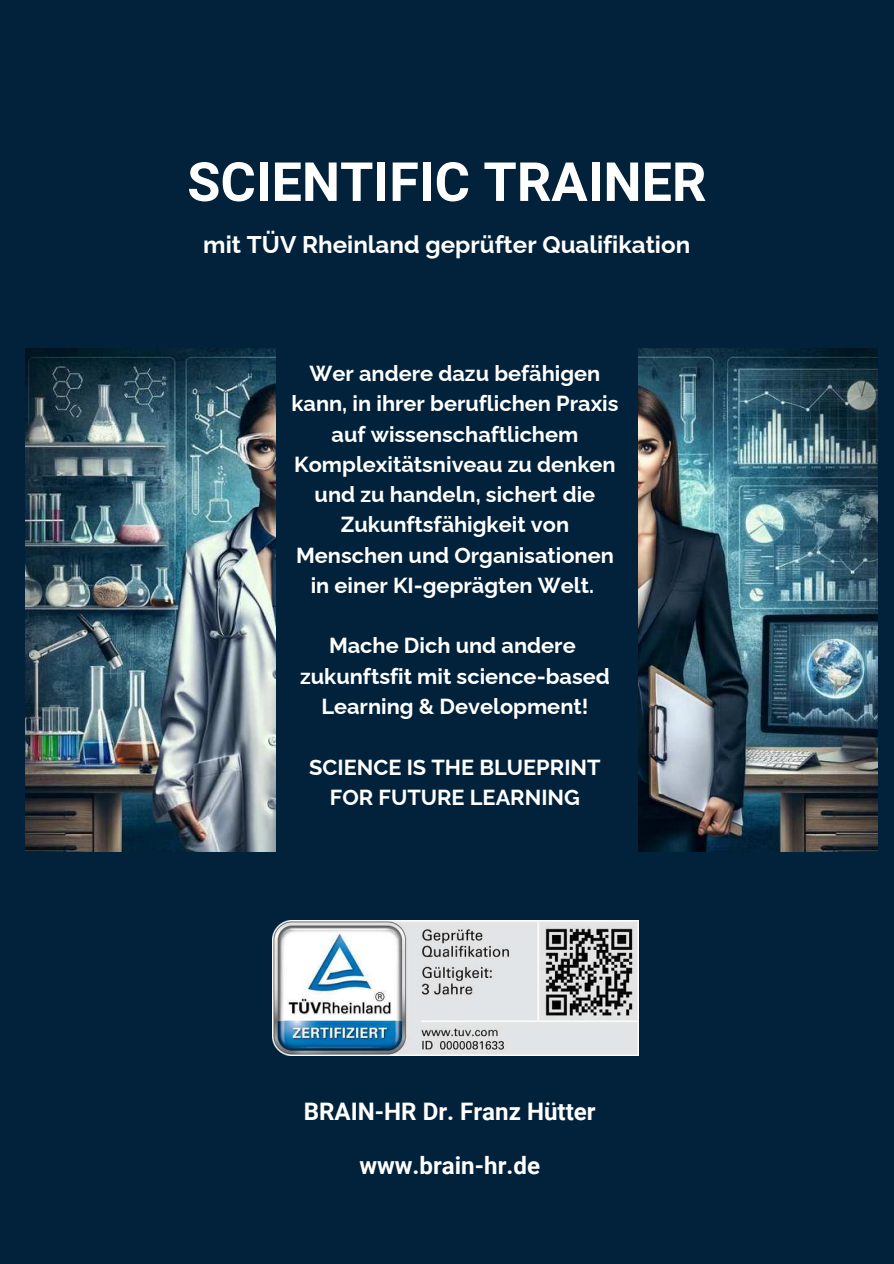
<style>
.page{position:relative;width:894px;height:1264px;background:#fff}
.page>*{position:absolute;margin:0;border:0;box-sizing:border-box;transform-origin:0 0}
.t1{font:700 54px "Roboto";color:#fff}
.t2{font:700 24.15px "Raleway";color:#fff}
.t3{font:700 24.15px "Roboto";color:#fff}
.t4{font:700 21.75px/30.3px "Raleway";color:#fff;text-align:center}
</style>
<div class="page">
<div style="left:0;top:0;width:893px;height:1263px;background:#01223a"></div>
<img style="left:26px;top:349px;width:250px;height:502px">
<img style="left:638px;top:349px;width:239px;height:502px">
<img style="left:272px;top:920px;width:366px;height:135px">
<h1 class="t1" style="left:187px;top:144px;width:520px">SCIENTIFIC TRAINER</h1>
<p class="t2" style="left:203px;top:225px;width:488px">mit TÜV Rheinland geprüfter Qualifikation</p>
<p class="t4" style="left:291px;top:356px;width:328px">Wer andere dazu befähigen kann, in ihrer beruflichen Praxis auf wissenschaftlichem<br>Komplexitätsniveau zu denken und zu handeln, sichert die<br>Zukunftsfähigkeit von<br>Menschen und Organisationen in einer KI-geprägten Welt.</p>
<p class="t4" style="left:300px;top:628px;width:311px">Mache Dich und andere zukunftsfit mit science-based<br>Learning &amp; Development!</p>
<p class="t4" style="left:309px;top:749px;width:293px">SCIENCE IS THE BLUEPRINT<br>FOR FUTURE LEARNING</p>
<p class="t3" style="left:304px;top:1094px;width:293px">BRAIN-HR Dr. Franz Hütter</p>
<p class="t3" style="left:359px;top:1148px;width:182px">www.brain-hr.de</p>
</div>
